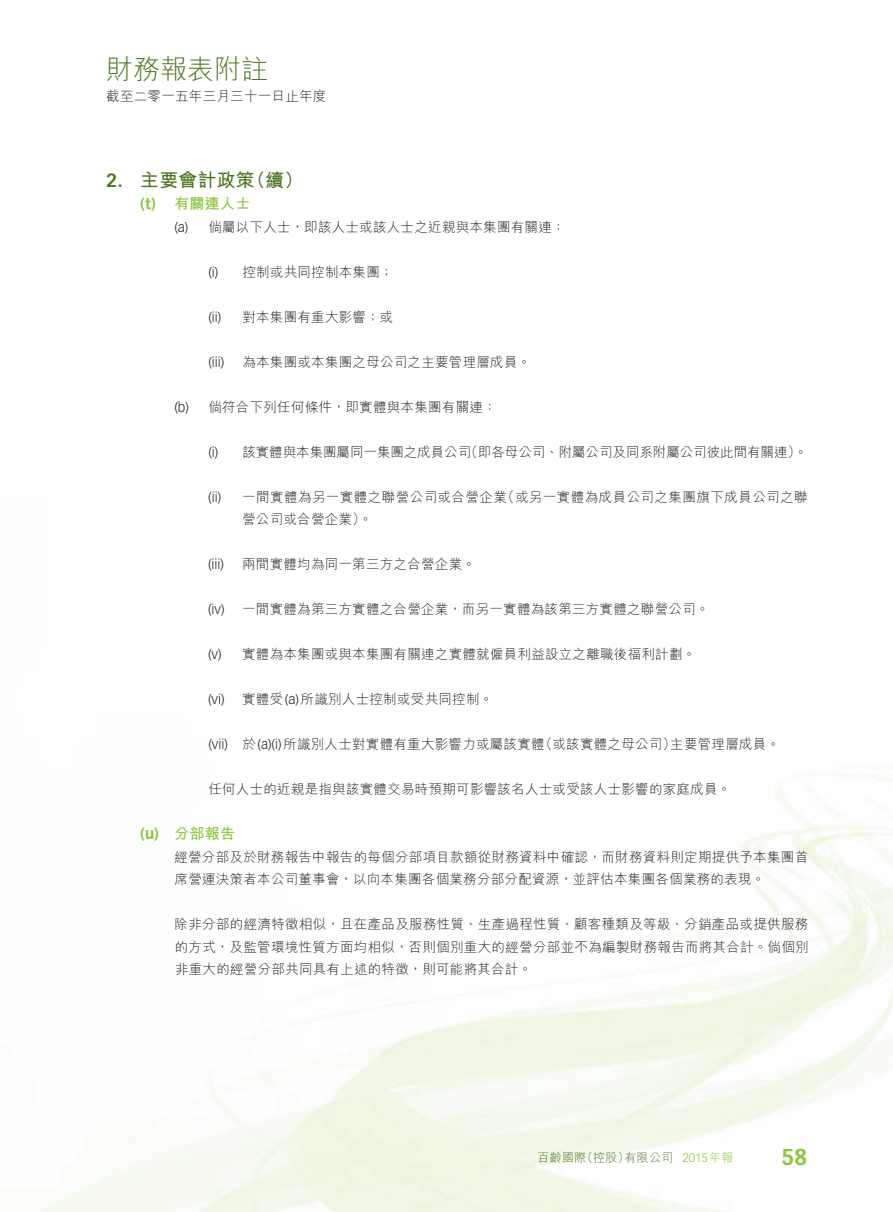
<style>
.page{position:relative;width:893px;height:1212px;background:#fff}
.page>*{position:absolute;margin:0;border:0;box-sizing:border-box;transform-origin:0 0}
.t1{font:300 27px "M Hei HK";color:#4b7520}
.t2{font:700 22.5px "Vectora LT Std";color:#8bc63e}
.t3{font:700 18.75px "M Hei HK";letter-spacing:.02em;color:#4b7520}
.t4{font:700 18.75px "Vectora LT Std";color:#4b7520}
.t5{font:700 15px "M Hei HK";letter-spacing:.02em;color:#8bc63e}
.t6{font:700 15px "Vectora LT Std";color:#8bc63e}
.t7{font:300 13.5px/22.5px "M Hei HK";letter-spacing:.02em;color:#231f20}
.t8{font:300 13.5px "Vectora LT Std";color:#231f20}
.t9{font:300 13.5px "M Hei HK";letter-spacing:-.005em;color:#231f20}
.t10{font:300 12px "M Hei HK";letter-spacing:.02em;color:#4b7520}
.t11{font:300 12px "Vectora LT Std";color:#8bc63e}
.s1{font-family:"Vectora LT Std"}
.s2{font-family:"M Hei HK"}
</style>
<div class="page">
<h1 class="t1" style="left:106px;top:56px;width:163px">財務報表附註</h1>
<p class="t7" style="left:106px;top:85px;width:222px">截至二零一五年三月三十一日止年度</p>
<h3 class="t4" style="left:106px;top:169px;width:18px">2.</h3>
<h3 class="t3" style="left:140px;top:166px;width:116px">主要會計政策</h3>
<h3 class="t3" style="left:247px;top:166px;width:58px">（續(</h3>
<p class="t6" style="left:140px;top:195px;width:17px">)t(</p>
<p class="t6" style="left:140px;top:825px;width:20px">u( )</p>
<p class="t5" style="left:174px;top:193px;width:78px">有關連人士</p>
<p class="t8" style="left:174px;top:219px;width:16px">)a(</p>
<p class="t8" style="left:174px;top:399px;width:16px">)b(</p>
<p class="t7" style="left:208px;top:215px;width:358px">倘屬以下人士，即該人士或該人士之近親與本集團有關連：</p>
<p class="t8" style="left:208px;top:264px;width:12px">)i(</p>
<p class="t8" style="left:208px;top:309px;width:15px">)i i(</p>
<p class="t7" style="left:242px;top:260px;width:152px">控制或共同控制本集團;</p>
<p class="t7" style="left:242px;top:305px;width:152px">對本集團有重大影響；或</p>
<p class="t7" style="left:242px;top:350px;width:290px">為本集團或本集團之母公司之主要管理層成員。</p>
<p class="t8" style="left:208px;top:354px;width:18px">(iii)</p>
<p class="t7" style="left:208px;top:395px;width:290px">倘符合下列任何條件，即實體與本集團有關連：</p>
<p class="t8" style="left:208px;top:444px;width:12px">)i(</p>
<p class="t9" style="left:464px;top:445px;width:345px">（即各母公司、附屬公司及同系附屬公司彼此間有關連。(</p>
<p class="t9" style="left:242px;top:445px;width:230px">該實體與本集團屬同一集團之成員公司</p>
<p class="t8" style="left:208px;top:489px;width:15px">)i i(</p>
<p class="t7" style="left:501px;top:485px;width:308px">（或另一實體為成員公司之集團旗下成員公司之聯</p>
<p class="t7" style="left:242px;top:485px;width:266px">一間實體為另一實體之聯營公司或合營企業</p>
<p class="t8" style="left:208px;top:557px;width:18px">(iii)</p>
<p class="t7" style="left:242px;top:508px;width:132px">營公司或合營企業。(</p>
<p class="t7" style="left:242px;top:553px;width:235px">兩間實體均為同一第三方之合營企業。</p>
<p class="t8" style="left:208px;top:602px;width:18px">i v( )</p>
<p class="t7" style="left:242px;top:598px;width:469px">一間實體為第三方實體之合營企業，而另一實體為該第三方實體之聯營公司。</p>
<p class="t8" style="left:208px;top:647px;width:15px">)v(</p>
<p class="t7" style="left:242px;top:643px;width:455px">實體為本集團或與本集團有關連之實體就僱員利益設立之離職後福利計劃。</p>
<p class="t8" style="left:208px;top:692px;width:18px">(vi)</p>
<p class="t7" style="left:242px;top:688px;width:252px">實體受 <span class="s1">)a(</span> 所識別人士控制或受共同控制。</p>
<p class="t7" style="left:539px;top:733px;width:138px">（或該實體之母公司）</p>
<p class="t7" style="left:670px;top:733px;width:111px">主要管理層成員。</p>
<p class="t7" style="left:242px;top:733px;width:304px">於 <span class="s1">a( )i) (</span> 所識別人士對實體有重大影響力或屬該實體</p>
<p class="t8" style="left:208px;top:737px;width:21px">(vii)</p>
<p class="t7" style="left:208px;top:778px;width:524px">任何人士的近親是指與該實體交易時預期可影響該名人士或受該人士影響的家庭成員。</p>
<p class="t5" style="left:174px;top:823px;width:62px">分部報告</p>
<p class="t7" style="left:174px;top:845px;width:635px">經營分部及於財務報告中報告的每個分部項目款額從財務資料中確認，而財務資料則定期提供予本集團首席營運決策者本公司董事會，以向本集團各個業務分部分配資源，並評估本集團各個業務的表現。</p>
<p class="t7" style="left:175px;top:913px;width:636px;text-align:justify">除非分部的經濟特徵相似，且在產品及服務性質、生產過程性質、顧客種類及等級、分銷產品或提供服務的方式，及監管環境性質方面均相似，否則個別重大的經營分部並不為編製財務報告而將其合計。倘個別非重大的經營分部共同具有上述的特徵，則可能將其合計。</p>
<p class="t10" style="left:581px;top:1151px;width:50px">（控股）</p>
<p class="t10" style="left:624px;top:1151px;width:50px">有限公司</p>
<p class="t10" style="left:538px;top:1151px;width:50px">百齡國際</p>
<p class="t11" style="left:683px;top:1151px;width:52px">2015 <span class="s2">年報</span></p>
<h2 class="t2" style="left:781px;top:1143px;width:28px">58</h2>
</div>
